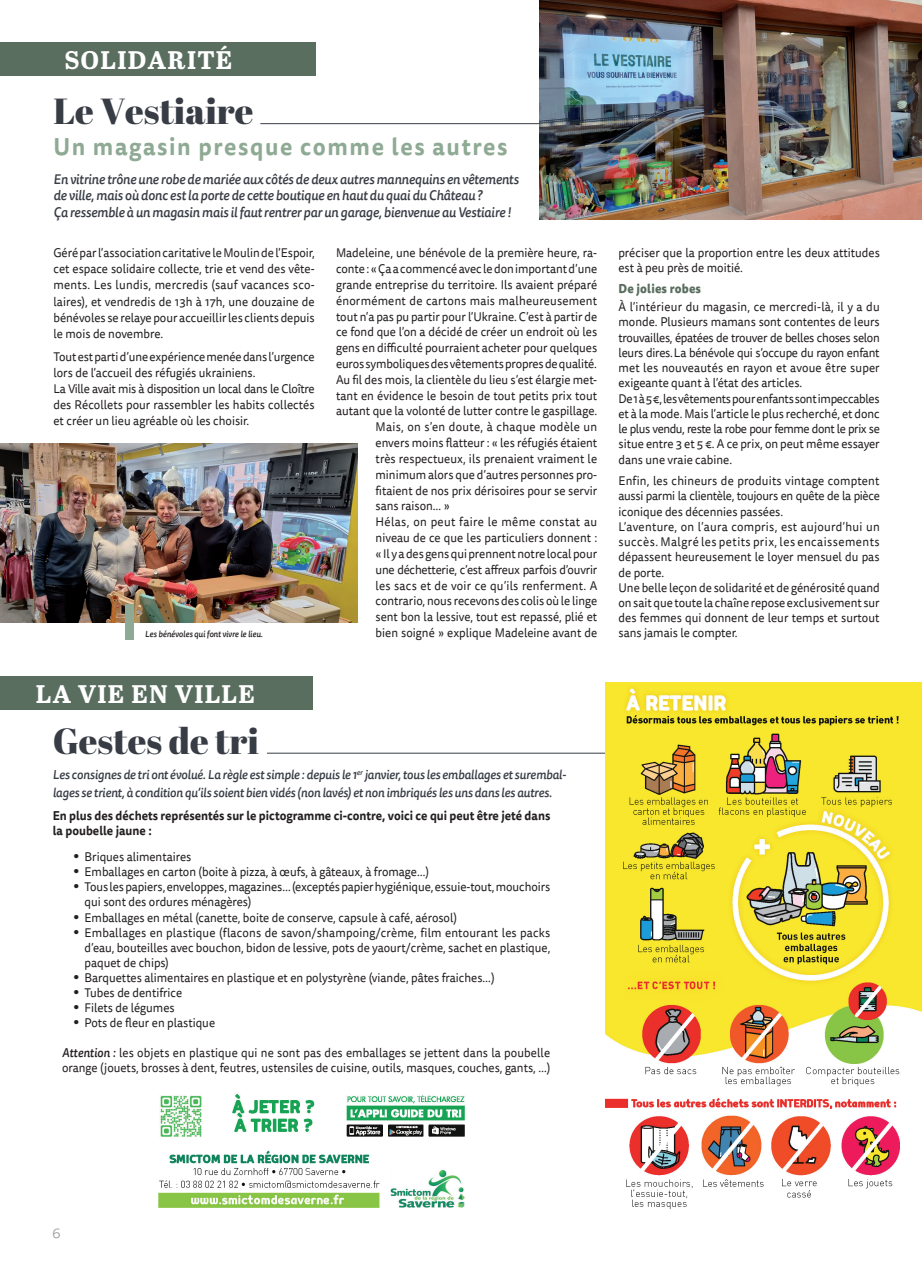
<style>
.page{position:relative;width:922px;height:1276px;background:#fff}
.page>*{position:absolute;margin:0;border:0;box-sizing:border-box;transform-origin:0 0}
.t1{font:36.25px "Abril Fatface";color:#383c45}
.t2{font:700 25.38px "Abril Text";letter-spacing:.05em;color:#fff}
.t3{font:700 23.75px "Tisa Sans Pro";letter-spacing:.07em;color:#8faa94;scale:.95 1}
.t4{font:300 15px "Tisa Sans Pro";color:#939598}
.t5{font:italic 500 13.75px/16.5px "Tisa Sans Pro";letter-spacing:-.01em;color:#383c45;scale:.95 1}
.t6{font:italic 500 12.75px/17.5px "Tisa Sans Pro";letter-spacing:-.01em;color:#383c45;scale:.95 1}
.t7{font:12.5px/15.2px "Tisa Sans Pro";color:#231f20;scale:.93 1}
.t8{font:700 12.5px/15px "Tisa Sans Pro";color:#231f20;scale:.93 1}
.t9{font:12.5px "Tisa Sans Pro";letter-spacing:.02em;color:#231f20;scale:.93 1}
.t10{font:12.5px "Tisa Sans Pro";letter-spacing:-.02em;color:#231f20;scale:.93 1}
.t11{font:12.5px "Tisa Sans Pro";letter-spacing:.025em;color:#231f20;scale:.93 1}
.t12{font:12.5px "Tisa Sans Pro";letter-spacing:.03em;color:#231f20;scale:.93 1}
.t13{font:800 12.5px "Tisa Sans Pro";letter-spacing:.01em;color:#5a6e60;scale:.93 1}
.t14{font:italic 500 8.75px "Tisa Sans Pro";color:#231f20;scale:.93 1}
.s1{font-family:"Times";font-size:15px}
.s2{font-weight:500;font-style:italic}
</style>
<div class="page">
<div style="left:0;top:676px;width:312px;height:34px;background:#5a6e60"></div>
<hr style="left:267px;top:753px;width:390px;height:1px;background:#383c45">
<img style="left:605px;top:682px;width:316px;height:527px">
<img style="left:158px;top:1094px;width:307px;height:114px">
<div style="left:0;top:42px;width:315px;height:34px;background:#5a6e60"></div>
<hr style="left:260px;top:123px;width:661px;height:1px;background:#383c45">
<img style="left:539px;top:0;width:382px;height:219px">
<img style="left:0;top:443px;width:358px;height:179px">
<div style="left:126px;top:604px;width:8px;height:36px;background:#8faa94"></div>
<h2 class="t2" style="left:64px;top:41px;width:169px">SOLIDARITÉ</h2>
<h1 class="t1" style="left:53px;top:86px;width:201px">Le Vestiaire</h1>
<h3 class="t3" style="left:53px;top:129px;width:479px">Un magasin presque comme les autres</h3>
<p class="t5" style="left:53px;top:171px;width:491px">En vitrine trône une robe de mariée aux côtés de deux autres mannequins en vêtements de ville, mais où donc est la porte de cette boutique en haut du quai du Château ?<br>Ça ressemble à un magasin mais il faut rentrer par un garage, bienvenue au Vestiaire !</p>
<p class="t7" style="left:53px;top:245px;width:282px;line-height:16.1px;text-align:justify">Géré par l’association caritative le Moulin de l’Espoir, cet espace solidaire collecte, trie et vend des vête&shy;ments. Les lundis, mercredis (sauf vacances sco&shy;laires), et vendredis de 13h à 17h, une douzaine de bénévoles se relaye pour accueillir les clients depuis le mois de novembre.</p>
<p class="t7" style="left:53px;top:349px;width:282px;line-height:16.1px">Tout est parti d’une expérience menée dans l’urgence lors de l’accueil des réfugiés ukrainiens.<br>La Ville avait mis à disposition un local dans le Cloître des Récollets pour rassembler les habits collectés et créer un lieu agréable où les choisir.</p>
<p class="t14" style="left:145px;top:628px;width:128px">Les bénévoles qui font vivre le lieu.</p>
<h2 class="t2" style="left:36px;top:675px;width:220px">LA VIE EN VILLE</h2>
<p class="t7" style="left:336px;top:245px;width:282px">Madeleine, une bénévole de la première heure, ra-</p>
<p class="t7" style="left:336px;top:261px;width:282px">conte : « Ça a commencé avec le don important d’une</p>
<p class="t7" style="left:336px;top:277px;width:282px">grande entreprise du territoire. Ils avaient préparé</p>
<p class="t9" style="left:336px;top:292px;width:282px">énormément de cartons mais malheureusement</p>
<p class="t7" style="left:336px;top:309px;width:282px">tout n’a pas pu partir pour l’Ukraine. C’est à partir de</p>
<p class="t7" style="left:336px;top:325px;width:282px">ce fond que l’on a décidé de créer un endroit où les</p>
<p class="t7" style="left:336px;top:340px;width:282px">gens en difficulté pourraient acheter pour quelques</p>
<p class="t7" style="left:336px;top:356px;width:282px">euros symboliques des vêtements propres de qualité.</p>
<p class="t7" style="left:336px;top:372px;width:282px">Au fil des mois, la clientèle du lieu s’est élargie met-</p>
<p class="t7" style="left:336px;top:388px;width:282px">tant en évidence le besoin de tout petits prix tout</p>
<p class="t7" style="left:336px;top:404px;width:282px">autant que la volonté de lutter contre le gaspillage.</p>
<p class="t11" style="left:375px;top:418px;width:240px">Mais, on s’en doute, à chaque modèle un</p>
<p class="t7" style="left:375px;top:435px;width:240px">envers moins flatteur : « les réfugiés étaient</p>
<p class="t7" style="left:375px;top:451px;width:240px">très respectueux, ils prenaient vraiment le</p>
<p class="t7" style="left:375px;top:467px;width:240px">minimum alors que d’autres personnes pro-</p>
<p class="t7" style="left:375px;top:483px;width:240px">fitaient de nos prix dérisoires pour se servir</p>
<p class="t7" style="left:375px;top:499px;width:81px">sans raison… »</p>
<p class="t12" style="left:375px;top:513px;width:240px">Hélas, on peut faire le même constat au</p>
<p class="t7" style="left:375px;top:530px;width:240px">niveau de ce que les particuliers donnent :</p>
<p class="t7" style="left:375px;top:546px;width:240px">« Il y a des gens qui prennent notre local pour</p>
<p class="t10" style="left:375px;top:561px;width:240px">une déchetterie, c’est affreux parfois d’ouvrir</p>
<p class="t9" style="left:375px;top:577px;width:240px">les sacs et de voir ce qu’ils renferment. A</p>
<p class="t7" style="left:375px;top:594px;width:240px">contrario, nous recevons des colis où le linge</p>
<p class="t7" style="left:375px;top:609px;width:240px">sent bon la lessive, tout est repassé, plié et</p>
<p class="t7" style="left:375px;top:625px;width:240px">bien soigné » explique Madeleine avant de</p>
<h1 class="t1" style="left:53px;top:715px;width:208px">Gestes de tri</h1>
<p class="t6" style="left:53px;top:766px;width:542px">Les consignes de tri ont évolué. La règle est simple : depuis le 1<sup>er</sup> janvier, tous les emballages et surembal&shy;lages se trient, à condition qu’ils soient bien vidés (non lavés) et non imbriqués les uns dans les autres.</p>
<p class="t8" style="left:53px;top:808px;width:536px">En plus des déchets représentés sur le pictogramme ci-contre, voici ce qui peut être jeté dans la poubelle jaune :</p>
<p class="t7" style="left:74px;top:850px;width:128px"><span class="s1">•</span> Briques alimentaires</p>
<p class="t7" style="left:74px;top:865px;width:383px"><span class="s1">•</span> Emballages en carton (boite à pizza, à œufs, à gâteaux, à fromage…)</p>
<p class="t7" style="left:85px;top:880px;width:502px;text-indent:-11px"><span class="s1">•</span> Tous les papiers, enveloppes, magazines… (exceptés papier hygiénique, essuie-tout, mouchoirs qui sont des ordures ménagères)</p>
<p class="t7" style="left:74px;top:910px;width:413px"><span class="s1">•</span> Emballages en métal (canette, boite de conserve, capsule à café, aérosol)</p>
<p class="t7" style="left:85px;top:925px;width:502px;text-align:justify;text-indent:-11px"><span class="s1">•</span> Emballages en plastique (flacons de savon/shampoing/crème, film entourant les packs d’eau, bouteilles avec bouchon, bidon de lessive, pots de yaourt/crème, sachet en plastique, paquet de chips)</p>
<p class="t7" style="left:74px;top:970px;width:453px"><span class="s1">•</span> Barquettes alimentaires en plastique et en polystyrène (viande, pâtes fraiches…)</p>
<p class="t7" style="left:74px;top:985px;width:118px"><span class="s1">•</span> Tubes de dentifrice</p>
<p class="t7" style="left:74px;top:1000px;width:110px"><span class="s1">•</span> Filets de légumes</p>
<p class="t7" style="left:74px;top:1015px;width:153px"><span class="s1">•</span> Pots de fleur en plastique</p>
<p class="t7" style="left:62px;top:1045px;width:526px"><span class="s2">Attention :</span> les objets en plastique qui ne sont pas des emballages se jettent dans la poubelle orange (jouets, brosses à dent, feutres, ustensiles de cuisine, outils, masques, couches, gants, …)</p>
<p class="t7" style="left:618px;top:245px;width:282px">préciser que la proportion entre les deux attitudes est à peu près de moitié.</p>
<p class="t13" style="left:618px;top:279px;width:90px">De jolies robes</p>
<p class="t7" style="left:618px;top:299px;width:282px">À l’intérieur du magasin, ce mercredi-là, il y a du monde. Plusieurs mamans sont contentes de leurs trouvailles, épatées de trouver de belles choses selon leurs dires.La bénévole qui s’occupe du rayon enfant met les nouveautés en rayon et avoue être super exigeante quant à l’état des articles.<br>De 1 à 5 €, les vêtements pour enfants sont impeccables et à la mode. Mais l’article le plus recherché, et donc le plus vendu, reste la robe pour femme dont le prix se situe entre 3 et 5 €. A ce prix, on peut même essayer dans une vraie cabine.</p>
<p class="t7" style="left:618px;top:473px;width:282px">Enfin, les chineurs de produits vintage comptent aussi parmi la clientèle, toujours en quête de la pièce iconique des décennies passées.<br>L’aventure, on l’aura compris, est aujourd’hui un succès. Malgré les petits prix, les encaissements dépassent heureusement le loyer mensuel du pas de porte.<br>Une belle leçon de solidarité et de générosité quand on sait que toute la chaîne repose exclusivement sur des femmes qui donnent de leur temps et surtout sans jamais le compter.</p>
<p class="t4" style="left:52px;top:1223px;width:10px">6</p>
</div>
